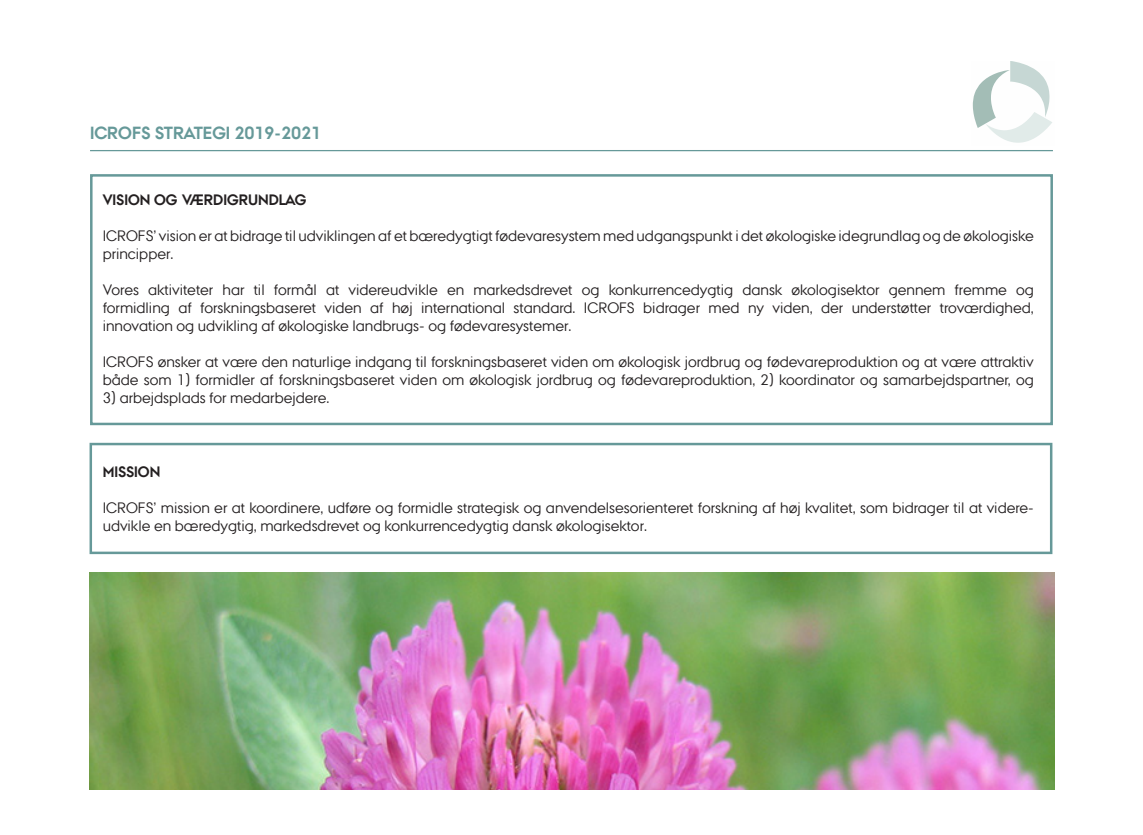
<style>
.page{position:relative;width:1143px;height:835px;background:#fff}
.page>*{position:absolute;margin:0;border:0;box-sizing:border-box;transform-origin:0 0}
.t1{font:700 17.5px "AU Passata";color:#699}
.t2{font:15px/18px "AU Passata";color:#231f20}
.t3{font:700 15px "AU Passata";color:#231f20}
</style>
<div class="page">
<hr style="left:90px;top:150px;width:962px;height:1px;background:#699">
<div style="left:90px;top:174px;width:962px;height:251px;background:#fff;border:2px solid #699"></div>
<div style="left:89px;top:442px;width:963px;height:112px;background:#fff;border:2px solid #699"></div>
<svg style="left:972px;top:61px;width:80px;height:82px"></svg>
<img style="left:89px;top:572px;width:965px;height:217px">
<p class="t1" style="left:90px;top:122px;width:232px">ICROFS STRATEGI 2019-2021</p>
<p class="t3" style="left:103px;top:191px;width:205px">VISION OG VÆRDIGRUNDLAG</p>
<p class="t2" style="left:103px;top:226px;width:932px">ICROFS’ vision er at bidrage til udviklingen af et bæredygtigt fødevaresystem med udgangspunkt i det økologiske idegrundlag og de økologiske principper.</p>
<p class="t2" style="left:103px;top:280px;width:932px;text-align:justify">Vores aktiviteter har til formål at videreudvikle en markedsdrevet og konkurrencedygtig dansk økologisektor gennem fremme og formidling af forskningsbaseret viden af høj international standard. ICROFS bidrager med ny viden, der understøtter troværdighed, innovation og udvikling af økologiske landbrugs- og fødevaresystemer.</p>
<p class="t2" style="left:103px;top:352px;width:932px">ICROFS ønsker at være den naturlige indgang til forskningsbaseret viden om økologisk jordbrug og fødevareproduktion og at være attraktiv både som 1) formidler af forskningsbaseret viden om økologisk jordbrug og fødevareproduktion, 2) koordinator og samarbejdspartner, og</p>
<p class="t2" style="left:103px;top:388px;width:228px">3) arbejdsplads for medarbejdere.</p>
<p class="t3" style="left:103px;top:462px;width:59px">MISSION</p>
<p class="t2" style="left:103px;top:498px;width:932px">ICROFS’ mission er at koordinere, udføre og formidle strategisk og anvendelsesorienteret forskning af høj kvalitet, som bidrager til at videre&shy;udvikle en bæredygtig, markedsdrevet og konkurrencedygtig dansk økologisektor.</p>
</div>
